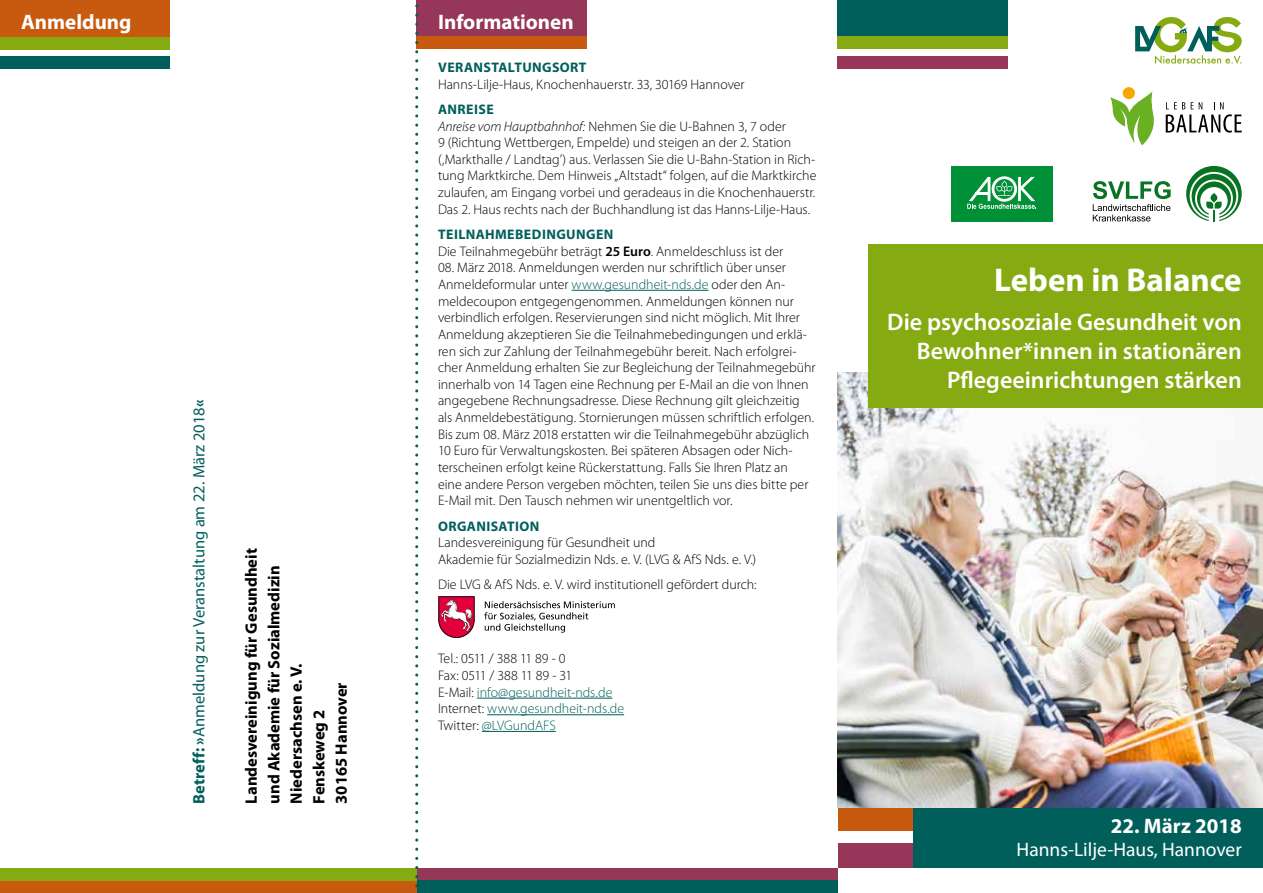
<style>
.page{position:relative;width:1263px;height:893px;background:#fff}
.page>*{position:absolute;margin:0;border:0;box-sizing:border-box;transform-origin:0 0}
.t1{font:700 33px "Myriad Pro";color:#fff}
.t2{font:600 24px/28.8px "Myriad Pro";color:#fff;text-align:right}
.t3{font:700 21px "Myriad Pro";color:#fff}
.t4{font:19.5px "Myriad Pro";color:#fff}
.t5{font:700 16.5px/22.5px "Myriad Pro";color:#000}
.t6{font:16.5px "Myriad Pro";color:#005f5b}
.t7{font:300 13.8px/16.6px "Myriad Pro";color:#000}
.t8{font:700 13.8px "Myriad Pro";letter-spacing:.025em;color:#005f5b}
.s1{font-weight:700}
.s2{font-weight:700;color:#005f5b}
.s3{font-style:italic}
.s4{font-weight:600}
.s5{color:#005f5b}
</style>
<div class="page">
<div style="left:417px;top:0;width:170px;height:37px;background:#963659"></div>
<div style="left:417px;top:36px;width:170px;height:13px;background:#c75a0e"></div>
<div style="left:838px;top:0;width:170px;height:37px;background:#005f5b"></div>
<div style="left:838px;top:56px;width:170px;height:13px;background:#963659"></div>
<div style="left:838px;top:36px;width:170px;height:13px;background:#86aa11"></div>
<div style="left:0;top:868px;width:838px;height:25px;background:#963659"></div>
<div style="left:417px;top:881px;width:421px;height:12px;background:#005f5b"></div>
<div style="left:0;top:880px;width:417px;height:13px;background:#c75a0e"></div>
<div style="left:0;top:868px;width:417px;height:12px;background:#86aa11"></div>
<svg style="left:1135px;top:17px;width:107px;height:47px"></svg>
<div style="left:0;top:0;width:170px;height:37px;background:#c75a0e"></div>
<div style="left:0;top:37px;width:170px;height:13px;background:#86aa11"></div>
<div style="left:0;top:56px;width:170px;height:13px;background:#005f5b"></div>
<svg style="left:415px;top:0;width:3px;height:888px"></svg>
<div style="left:838px;top:843px;width:76px;height:25px;background:#963659"></div>
<div style="left:838px;top:807px;width:76px;height:24px;background:#c75a0e"></div>
<div style="left:913px;top:807px;width:350px;height:61px;background:#005f5b"></div>
<img style="left:838px;top:372px;width:425px;height:435px">
<div style="left:869px;top:244px;width:394px;height:163px;background:#86aa11"></div>
<hr style="left:572px;top:290px;width:136px;height:1px;background:#005f5b">
<hr style="left:477px;top:698px;width:135px;height:1px;background:#005f5b">
<hr style="left:487px;top:714px;width:137px;height:1px;background:#005f5b">
<hr style="left:482px;top:731px;width:74px;height:1px;background:#005f5b">
<svg style="left:484px;top:601px;width:131px;height:32px"></svg>
<svg style="left:438px;top:596px;width:37px;height:42px"></svg>
<div style="left:951px;top:166px;width:101px;height:55px;background:#009037"></div>
<svg style="left:967px;top:176px;width:69px;height:33px"></svg>
<svg style="left:1186px;top:166px;width:56px;height:55px"></svg>
<svg style="left:1093px;top:181px;width:78px;height:40px"></svg>
<svg style="left:1166px;top:102px;width:76px;height:31px"></svg>
<div style="left:1123px;top:87px;width:12px;height:12px;background:#f7a800;border-radius:50%"></div>
<svg style="left:1110px;top:92px;width:44px;height:53px"></svg>
<h3 class="t3" style="left:21px;top:8px;width:112px">Anmeldung</h3>
<h3 class="t3" style="left:438px;top:8px;width:137px">Informationen</h3>
<p class="t6" style="left:189px;top:804px;width:406px;rotate:-90deg"><span class="s1">Betreff: »</span>Anmeldung zur Veranstaltung am 22. März 2018<span class="s1">«</span></p>
<p class="t5" style="left:240px;top:804px;width:257px;rotate:-90deg">Landesvereinigung für Gesundheit und Akademie für Sozialmedizin<br>Niedersachsen e. V.<br>Fenskeweg 2<br>30165 Hannover</p>
<p class="t8" style="left:438px;top:58px;width:150px">VERANSTALTUNGSORT</p>
<p class="t7" style="left:438px;top:76px;width:308px">Hanns-Lilje-Haus, Knochenhauerstr. 33, 30169 Hannover</p>
<p class="t7" style="left:438px;top:101px;width:380px"><span class="s2">ANREISE<br></span><span class="s3">Anreise vom Hauptbahnhof:</span> Nehmen Sie die U-Bahnen 3, 7 oder<br>9 (Richtung Wettbergen, Empelde) und steigen an der 2. Station (‚Markthalle / Landtag’) aus. Verlassen Sie die U-Bahn-Station in Rich&shy;tung Marktkirche. Dem Hinweis „Altstadt“ folgen, auf die Marktkirche zulaufen, am Eingang vorbei und geradeaus in die Knochenhauerstr.<br>Das 2. Haus rechts nach der Buchhandlung ist das Hanns-Lilje-Haus.</p>
<p class="t7" style="left:438px;top:226px;width:347px"><span class="s2">TEILNAHMEBEDINGUNGEN<br></span>Die Teilnahmegebühr beträgt <span class="s4">25 Euro</span>. Anmeldeschluss ist der</p>
<p class="t7" style="left:438px;top:259px;width:379px">08. März 2018. Anmeldungen werden nur schriftlich über unser Anmeldeformular unter <span class="s5">www.gesundheit-nds.de</span> oder den An&shy;meldecoupon entgegengenommen. Anmeldungen können nur verbindlich erfolgen. Reservierungen sind nicht möglich. Mit Ihrer Anmeldung akzeptieren Sie die Teilnahmebedingungen und erklä&shy;ren sich zur Zahlung der Teilnahmegebühr bereit. Nach erfolgrei&shy;cher Anmeldung erhalten Sie zur Begleichung der Teilnahmegebühr innerhalb von 14 Tagen eine Rechnung per E-Mail an die von Ihnen angegebene Rechnungsadresse. Diese Rechnung gilt gleichzeitig als Anmeldebestätigung. Stornierungen müssen schriftlich erfolgen.<br>Bis zum 08. März 2018 erstatten wir die Teilnahmegebühr abzüglich 10 Euro für Verwaltungskosten. Bei späteren Absagen oder Nich&shy;terscheinen erfolgt keine Rückerstattung. Falls Sie Ihren Platz an<br>eine andere Person vergeben möchten, teilen Sie uns dies bitte per E-Mail mit. Den Tausch nehmen wir unentgeltlich vor.</p>
<p class="t8" style="left:438px;top:517px;width:103px">ORGANISATION</p>
<p class="t7" style="left:438px;top:534px;width:320px">Landesvereinigung für Gesundheit und<br>Akademie für Sozialmedizin Nds. e. V. (LVG &amp; AfS Nds. e. V.)</p>
<p class="t7" style="left:438px;top:576px;width:320px">Die LVG &amp; AfS Nds. e. V. wird institutionell gefördert durch:</p>
<p class="t7" style="left:438px;top:650px;width:188px">Tel.: 0511 / 388 11 89 - 0<br>Fax: 0511 / 388 11 89 - 31<br>E-Mail: <span class="s5">info@gesundheit-nds.de<br></span>Internet: <span class="s5">www.gesundheit-nds.de<br></span>Twitter: <span class="s5">@LVGundAFS</span></p>
<h1 class="t1" style="left:994px;top:259px;width:249px">Leben in Balance</h1>
<h2 class="t2" style="left:887px;top:307px;width:356px">Die psychosoziale Gesundheit von<br>Bewohner*innen in stationären<br>Pflegeeinrichtungen stärken</h2>
<h3 class="t3" style="left:1111px;top:812px;width:132px">22. März 2018</h3>
<h3 class="t4" style="left:1017px;top:838px;width:227px">Hanns-Lilje-Haus, Hannover</h3>
</div>
